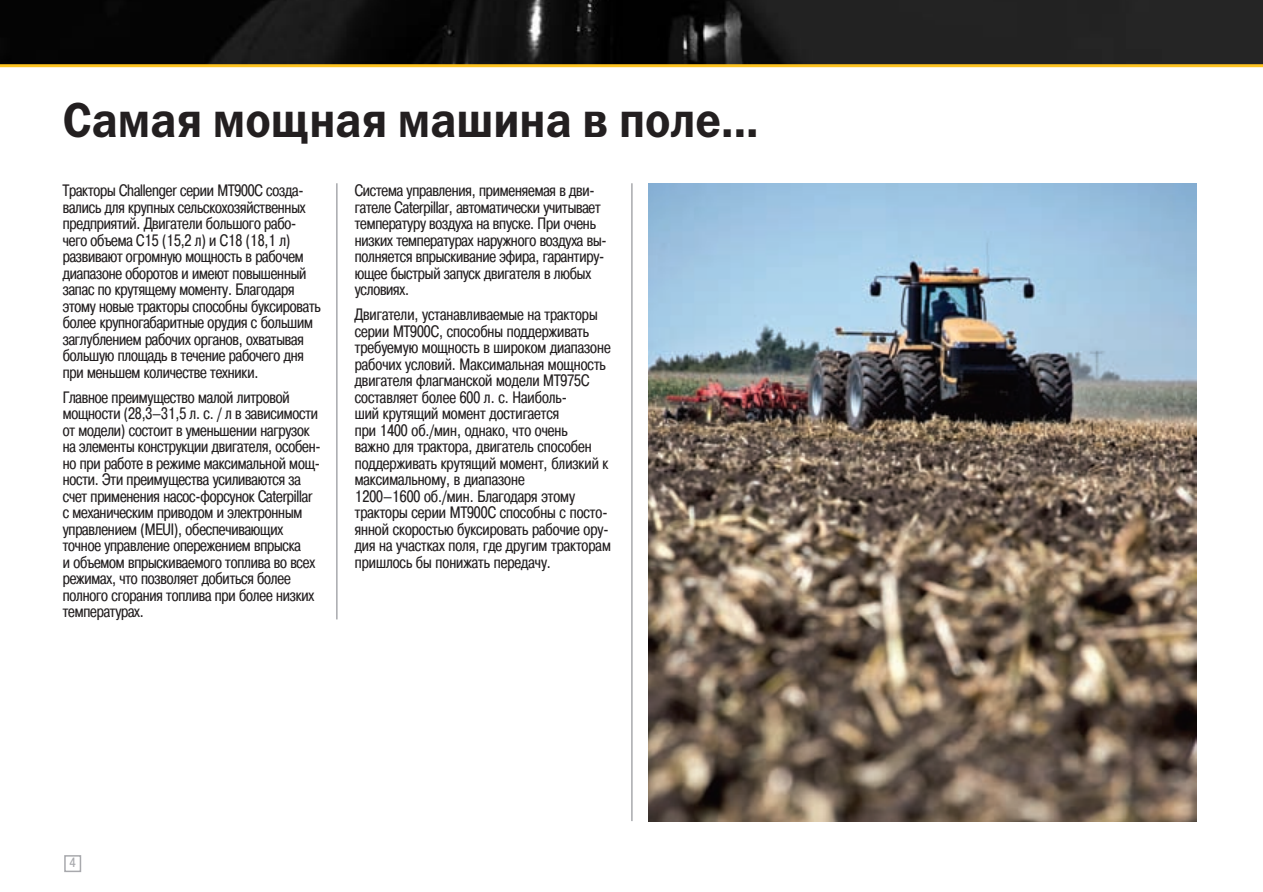
<style>
.page{position:relative;width:1263px;height:892px;background:#fff}
.page>*{position:absolute;margin:0;border:0;box-sizing:border-box;transform-origin:0 0}
.t1{font:49.5px "Franklin Gothic Demi C";color:#231f20;scale:.9 1}
.t2{font:16.5px/16.5px "Pragmatica Cond C";letter-spacing:-.01em;color:#231f20;scale:.96 1}
.t3{font:13.5px "Pragmatica Cond C";color:#a8a9ad}
</style>
<div class="page">
<img style="left:0;top:0;width:1263px;height:64px">
<hr style="left:0;top:64px;width:1263px;height:3px;background:#fec422">
<div style="left:64px;top:855px;width:17px;height:17px;border:2px solid #a8a9ad"></div>
<hr style="left:336px;top:183px;width:2px;height:436px;background:#a8a9ad">
<hr style="left:631px;top:183px;width:2px;height:638px;background:#a8a9ad">
<img style="left:648px;top:183px;width:549px;height:638px">
<h1 class="t1" style="left:63px;top:103px;width:775px">Самая мощная машина в поле...</h1>
<p class="t2" style="left:63px;top:183px;width:270px">Тракторы Challenger серии MT900C созда&shy;вались для крупных сельскохо зяйственных предприятий. Двигате ли большого рабо&shy;чего объема C15 (15,2 л) и C18 (18,1 л) развивают огромную мощность в рабочем диа пазоне оборотов и имеют повышен ный запас по крутящему моменту. Благодаря этому новые тракторы способны буксировать более крупно габаритные орудия с большим за глублением рабочих органов, охва тывая большую площадь в течение рабочего дня при меньшем количе стве техники.</p>
<p class="t2" style="left:63px;top:390px;width:270px">Главное преимущество малой литро вой мощности (28,3–31,5 л. с. / л в зависимости от модели) состоит в уменьшении нагрузок на элементы конструкции двигателя, особен&shy;но при работе в режиме максимальной мощ&shy;ности. Эти преимущества уси ливаются за счет применения насос-форсунок Caterpillar с механическим приводом и электронным управлени ем (MEUI), обеспечивающих точное управление опережением впрыска<br>и объемом впрыскиваемого топлива во всех режимах, что позволяет добить ся более полного сгорания топлива при более низких температурах.</p>
<p class="t2" style="left:355px;top:183px;width:264px">Система управления, применяемая в дви&shy;гателе Caterpillar, автоматически учитывает температуру воздуха на впуске. При очень низких температу рах наружного воздуха вы&shy;полняется впрыскивание эфира, гарантиру - ю щее быстрый запуск двигателя в лю бых условиях.</p>
<p class="t2" style="left:355px;top:307px;width:268px">Двигатели, устанавливаемые на тракторы серии MT900C, способны поддерживать требуемую мощность в широком диапазоне рабочих усло вий. Максимальная мощность дви гателя флагманской модели MT975C составляет более 600 л. с. Наиболь-<br>ший крутящий момент достигается<br>при 1400 об./мин, однако, что очень<br>важно для трактора, двигатель способен поддерживать крутя щий момент, близкий к макси мальному, в диапазоне<br>1200–1600 об./мин. Благодаря этому тракторы серии MT900C способны с посто&shy;янной скоростью буксировать рабочие ору&shy;дия на участках поля, где другим тракторам пришлось бы понижать передачу.</p>
<p class="t3" style="left:70px;top:857px;width:7px">4</p>
</div>
